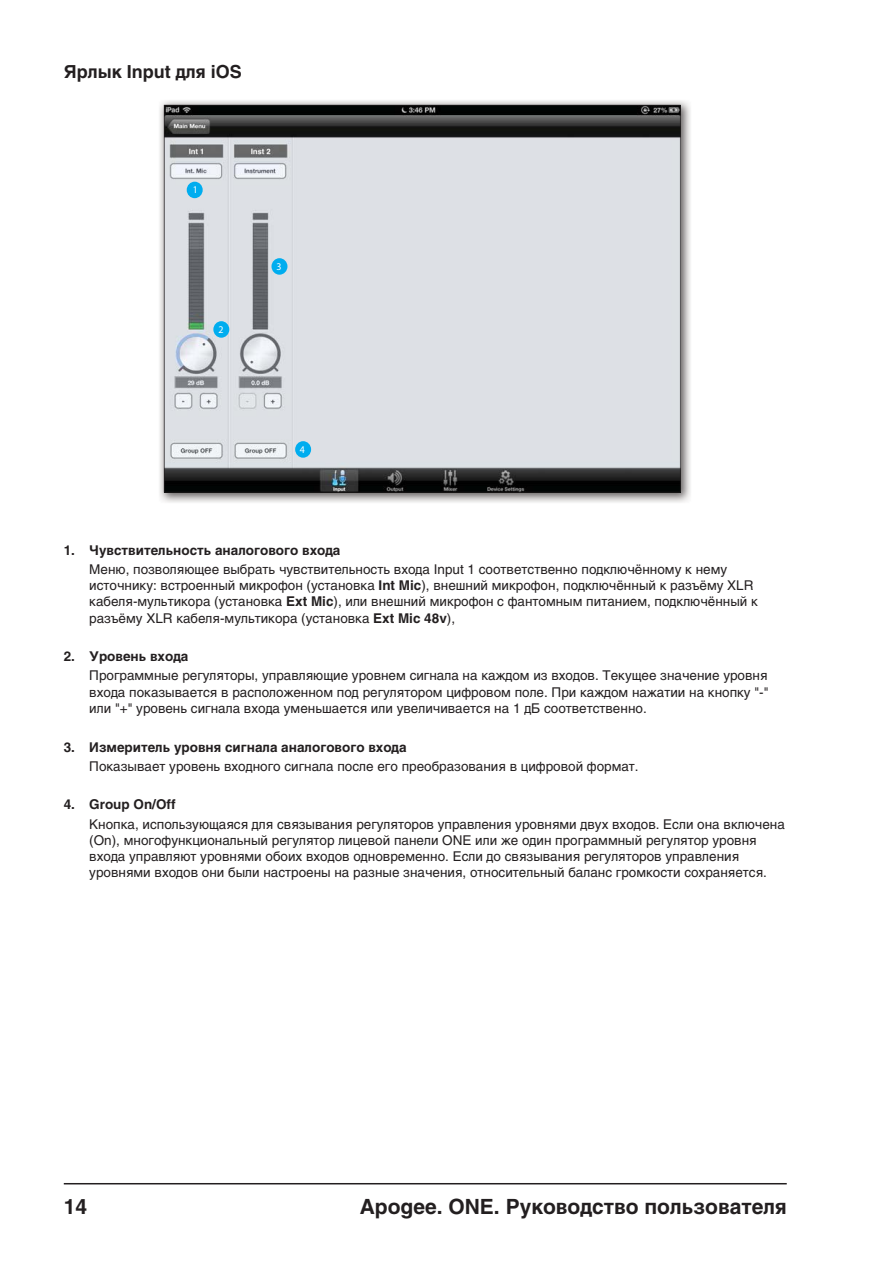
<style>
.page{position:relative;width:893px;height:1263px;background:#fff}
.page>*{position:absolute;margin:0;border:0;box-sizing:border-box;transform-origin:0 0}
.t1{font:700 21px "Helvetica";color:#231f20}
.t2{font:700 18px "Helvetica";color:#231f20}
.t3{font:13.5px/16.2px "Helvetica";color:#231f20}
.t4{font:700 13.5px "Helvetica";color:#231f20}
.t5{font:10.2px "Gotham";color:#fff}
.s1{font-weight:700}
</style>
<div class="page">
<hr style="left:64px;top:1183px;width:723px;height:1px;background:#231f20">
<img style="left:159px;top:100px;width:532px;height:403px">
<svg style="left:164px;top:105px;width:517px;height:388px;background:#bdc0c4"></svg>
<div style="left:187px;top:182px;width:16px;height:16px;background:#00adef;border-radius:50%"></div>
<div style="left:213px;top:321px;width:16px;height:17px;background:#00adef;border-radius:50%"></div>
<div style="left:271px;top:258px;width:16px;height:17px;background:#00adef;border-radius:50%"></div>
<div style="left:295px;top:441px;width:16px;height:17px;background:#00adef;border-radius:50%"></div>
<h2 class="t2" style="left:64px;top:65px;width:180px">Ярлык Input для iOS</h2>
<p class="t5" style="left:193px;top:184px;width:7px">1</p>
<p class="t5" style="left:218px;top:323px;width:7px">2</p>
<p class="t5" style="left:276px;top:260px;width:7px">3</p>
<p class="t5" style="left:300px;top:443px;width:7px">4</p>
<p class="t4" style="left:64px;top:545px;width:278px">1. Чувствительность аналогового входа</p>
<p class="t3" style="left:89px;top:562px;width:670px">Меню, позволяющее выбрать чувствительность входа Input 1 соответственно подключённому к нему источнику: встроенный микрофон (установка <span class="s1">Int Mic</span>), внешний микрофон, подключённый к разъёму XLR кабеля-мультикора (установка <span class="s1">Ext Mic</span>), или внешний микрофон с фантомным питанием, подключённый к разъёму XLR кабеля-мультикора (установка <span class="s1">Ext Mic 48v</span>),</p>
<p class="t4" style="left:64px;top:652px;width:126px">2. Уровень входа</p>
<p class="t3" style="left:89px;top:669px;width:681px;text-align:justify">Программные регуляторы, управляющие уровнем сигнала на каждом из входов. Текущее значение уровня входа показывается в расположенном под регулятором цифровом поле. При каждом нажатии на кнопку "-" или "+" уровень сигнала входа уменьшается или увеличивается на 1 дБ соответственно.</p>
<p class="t4" style="left:64px;top:742px;width:344px">3. Измеритель уровня сигнала аналогового входа</p>
<p class="t3" style="left:89px;top:759px;width:551px">Показывает уровень входного сигнала после его преобразования в цифровой формат.</p>
<p class="t4" style="left:64px;top:800px;width:113px">4. Group On/Off</p>
<p class="t3" style="left:89px;top:817px;width:697px">Кнопка, использующаяся для связывания регуляторов управления уровнями двух входов. Если она включена (On), многофункциональный регулятор лицевой панели ONE или же один программный регулятор уровня входа управляют уровнями обоих входов одновременно. Если до связывания регуляторов управления уровнями входов они были настроены на разные значения, относительный баланс громкости сохраняется.</p>
<h1 class="t1" style="left:64px;top:1199px;width:25px">14</h1>
<h1 class="t1" style="left:360px;top:1199px;width:428px">Apogee. ONE. Руководство пользователя</h1>
</div>
